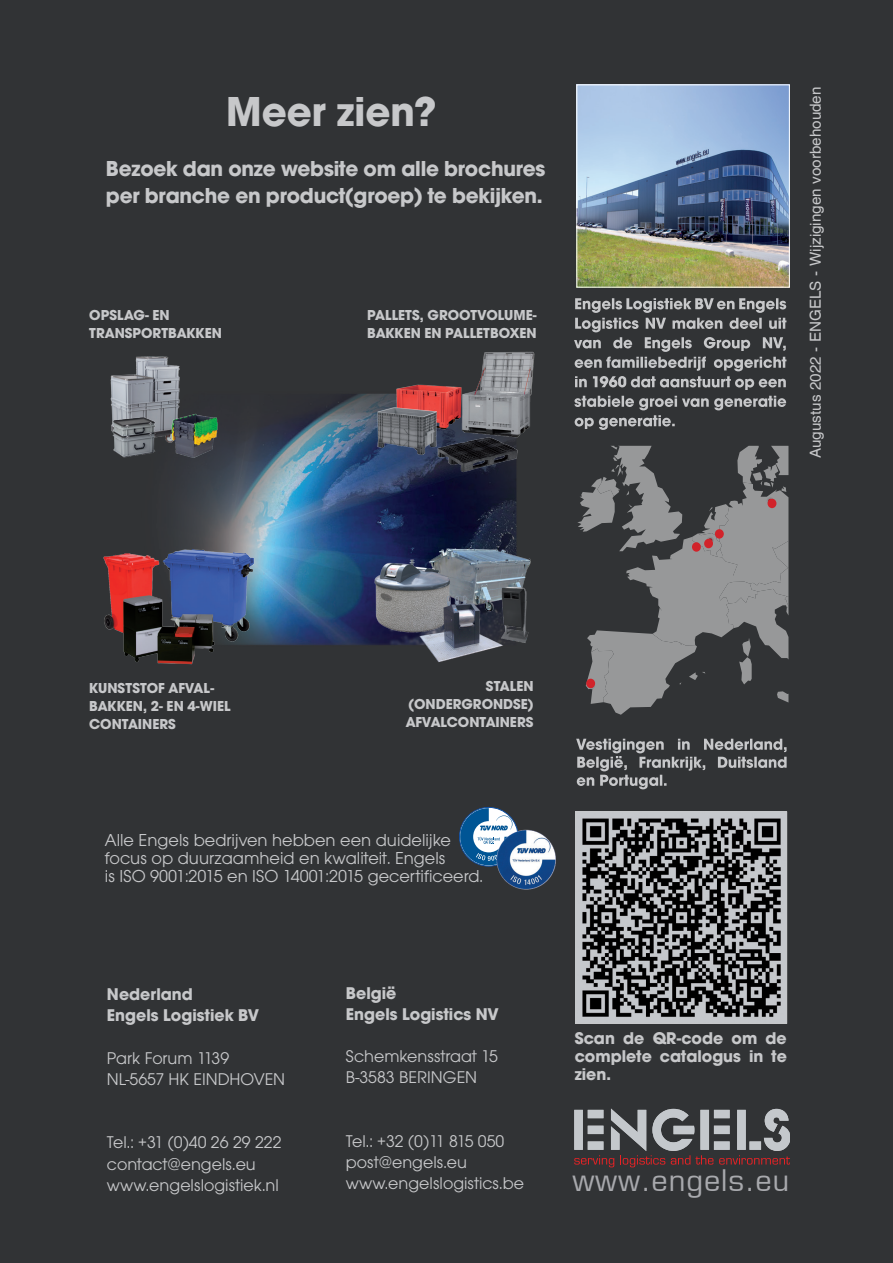
<style>
.page{position:relative;width:893px;height:1263px;background:#313335}
.page>*{position:absolute;margin:0;border:0;box-sizing:border-box;transform-origin:0 0}
.t1{font:700 43.5px "Avant Garde Gothic Itc T";color:#c7c8ca}
.t2{font:28.95px "Eurostile";letter-spacing:.03em;color:#a8a9ad}
.t3{font:700 22.5px/27px "Avant Garde Gothic Itc T";letter-spacing:-.01em;color:#c7c8ca}
.t4{font:18px/18px "Avant Garde Gothic Itc T";color:#c7c8ca}
.t5{font:17.7px/21.1px "Avant Garde Gothic Itc T";color:#c7c8ca}
.t6{font:700 17.7px/21.1px "Avant Garde Gothic Itc T";color:#c7c8ca}
.t7{font:15.15px "Helvetica";color:#c7c8ca}
.t8{font:700 15px/18px "Avant Garde Gothic Itc T";color:#c7c8ca}
</style>
<div class="page">
<svg style="left:460px;top:808px;width:57px;height:57px"></svg>
<img style="left:493px;top:828px;width:62px;height:61px">
<svg style="left:574px;top:1108px;width:215px;height:59px;background:#6b6668"></svg>
<svg style="left:576px;top:739px;width:211px;height:50px;background:#555759"></svg>
<svg style="left:577px;top:446px;width:211px;height:269px;background:#636466"></svg>
<div style="left:768px;top:499px;width:8px;height:9px;background:#d1232a;border-radius:50%"></div>
<div style="left:692px;top:542px;width:9px;height:10px;background:#d1232a;border-radius:50%"></div>
<div style="left:704px;top:539px;width:9px;height:9px;background:#d1232a;border-radius:50%"></div>
<div style="left:715px;top:529px;width:9px;height:10px;background:#d1232a;border-radius:50%"></div>
<div style="left:586px;top:679px;width:9px;height:9px;background:#d1232a;border-radius:50%"></div>
<img style="left:579px;top:87px;width:208px;height:198px">
<div style="left:577px;top:85px;width:212px;height:202px;border:1px solid #fff"></div>
<img style="left:89px;top:534px;width:170px;height:145px">
<img style="left:367px;top:534px;width:174px;height:135px">
<img style="left:89px;top:348px;width:118px;height:110px">
<img style="left:108px;top:407px;width:51px;height:54px">
<img style="left:171px;top:401px;width:47px;height:64px">
<img style="left:378px;top:373px;width:56px;height:32px">
<img style="left:434px;top:348px;width:105px;height:137px">
<img style="left:354px;top:405px;width:104px;height:59px">
<img style="left:578px;top:814px;width:207px;height:207px">
<div style="left:576px;top:812px;width:211px;height:211px;border:1px solid #c7c8ca"></div>
<svg style="left:574px;top:396px;width:212px;height:34px;background:#525456"></svg>
<svg style="left:574px;top:298px;width:212px;height:92px;background:#595b5d"></svg>
<h1 class="t1" style="left:226px;top:85px;width:212px">Meer zien?</h1>
<p class="t3" style="left:106px;top:154px;width:441px">Bezoek dan onze website om alle brochures per branche en product(groep) te bekijken.</p>
<p class="t8" style="left:89px;top:306px;width:134px">OPSLAG- EN<br>TRANSPORTBAKKEN</p>
<p class="t8" style="left:367px;top:306px;width:171px">PALLETS, GROOTVOLUME-<br>BAKKEN EN PALLETBOXEN</p>
<p class="t7" style="left:807px;top:458px;width:373px;rotate:-90deg">Augustus 2022 - ENGELS - Wijzigingen voorbehouden</p>
<p class="t8" style="left:89px;top:678px;width:143px">KUNSTSTOF AFVAL-<br>BAKKEN, 2- EN 4-WIEL<br>CONTAINERS</p>
<p class="t8" style="left:406px;top:676px;width:129px;text-align:justify;text-indent:80px">STALEN (ONDERGRONDSE)<br>AFVALCONTAINERS</p>
<p class="t4" style="left:105px;top:831px;width:380px">Alle Engels bedrijven hebben een duidelijke focus op duurzaamheid en kwaliteit. Engels<br>is ISO 9001:2015 en ISO 14001:2015 gecertificeerd.</p>
<p class="t6" style="left:107px;top:983px;width:153px">Nederland<br>Engels Logistiek BV</p>
<p class="t5" style="left:107px;top:1047px;width:180px">Park Forum 1139<br>NL-5657 HK EINDHOVEN</p>
<p class="t5" style="left:107px;top:1132px;width:176px">Tel.: +31 (0)40 26 29 222 contact@engels.eu www.engelslogistiek.nl</p>
<p class="t6" style="left:346px;top:982px;width:154px">België<br>Engels Logistics NV</p>
<p class="t5" style="left:346px;top:1045px;width:154px">Schemkensstraat 15<br>B-3583 BERINGEN</p>
<p class="t5" style="left:346px;top:1130px;width:180px">Tel.: +32 (0)11 815 050 post@engels.eu www.engelslogistics.be</p>
<p class="t6" style="left:575px;top:1029px;width:214px;line-height:18px;text-align:justify">Scan de QR-code om de complete catalogus in te zien.</p>
<h2 class="t2" style="left:573px;top:1163px;width:218px">www.engels.eu</h2>
</div>
